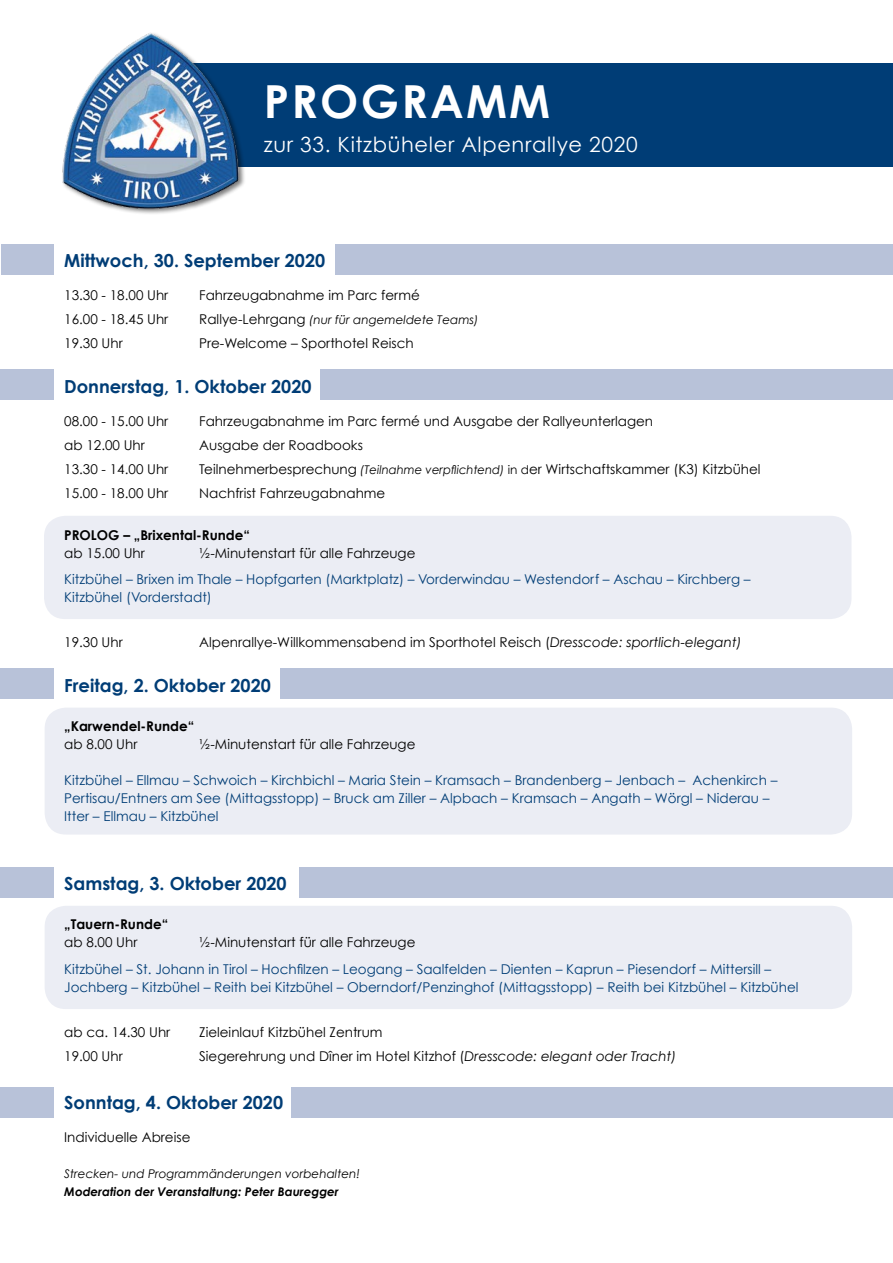
<style>
.page{position:relative;width:893px;height:1263px;background:#fff}
.page>*{position:absolute;margin:0;border:0;box-sizing:border-box;transform-origin:0 0}
.t1{font:700 45.6px "Century Gothic";letter-spacing:.05em;color:#fff}
.t2{font:21px "Century Gothic";letter-spacing:.03em;color:#fff}
.t3{font:700 18px "Century Gothic";color:#003d76}
.t4{font:13.5px "Century Gothic";color:#000}
.t5{font:13.5px/18px "Century Gothic";color:#003d76}
.t6{font:700 13.5px "Century Gothic";color:#000}
.t7{font:italic 12px "Century Gothic";color:#000}
.t8{font:italic 700 12px "Century Gothic";color:#000}
.s1{font-style:normal;font-size:13.5px}
.s2{font-style:italic;font-size:12px}
.s3{font-size:12px}
.s4{font-style:italic}
</style>
<div class="page">
<div style="left:45px;top:906px;width:807px;height:103px;background:#ebedf4;border-radius:21px"></div>
<div style="left:45px;top:708px;width:807px;height:126px;background:#ebedf4;border-radius:21px"></div>
<div style="left:0;top:369px;width:53px;height:30px;background:#b8c2d9"></div>
<div style="left:1px;top:244px;width:52px;height:31px;background:#b8c2d9"></div>
<div style="left:44px;top:516px;width:807px;height:103px;background:#ebedf4;border-radius:21px"></div>
<div style="left:153px;top:64px;width:740px;height:103px;background:#003d76"></div>
<img style="left:62px;top:33px;width:203px;height:181px">
<div style="left:321px;top:369px;width:572px;height:30px;background:#b8c2d9"></div>
<div style="left:336px;top:244px;width:557px;height:31px;background:#b8c2d9"></div>
<div style="left:0;top:669px;width:53px;height:30px;background:#b8c2d9"></div>
<div style="left:281px;top:669px;width:612px;height:30px;background:#b8c2d9"></div>
<div style="left:0;top:867px;width:53px;height:30px;background:#b8c2d9"></div>
<div style="left:299px;top:867px;width:594px;height:30px;background:#b8c2d9"></div>
<div style="left:0;top:1087px;width:53px;height:31px;background:#b8c2d9"></div>
<div style="left:292px;top:1087px;width:601px;height:31px;background:#b8c2d9"></div>
<h1 class="t1" style="left:264px;top:73px;width:288px">PROGRAMM</h1>
<h2 class="t2" style="left:264px;top:131px;width:375px">zur 33. Kitzbüheler Alpenrallye 2020</h2>
<h3 class="t3" style="left:64px;top:250px;width:263px">Mittwoch, 30. September 2020</h3>
<p class="t4" style="left:64px;top:287px;width:106px">13.30 - 18.00 Uhr</p>
<p class="t4" style="left:199px;top:287px;width:222px">Fahrzeugabnahme im Parc fermé</p>
<p class="t4" style="left:64px;top:311px;width:106px">16.00 - 18.45 Uhr</p>
<p class="t7" style="left:199px;top:313px;width:281px"><span class="s1">Rallye-Lehrgang</span> (nur für angemeldete Teams)</p>
<p class="t4" style="left:64px;top:335px;width:60px">19.30 Uhr</p>
<p class="t4" style="left:199px;top:335px;width:216px">Pre-Welcome – Sporthotel Reisch</p>
<h3 class="t3" style="left:64px;top:376px;width:249px">Donnerstag, 1. Oktober 2020</h3>
<p class="t4" style="left:64px;top:413px;width:106px">08.00 - 15.00 Uhr</p>
<p class="t4" style="left:199px;top:413px;width:455px">Fahrzeugabnahme im Parc fermé und Ausgabe der Rallyeunterlagen</p>
<p class="t4" style="left:64px;top:437px;width:82px">ab 12.00 Uhr</p>
<p class="t4" style="left:199px;top:437px;width:165px">Ausgabe der Roadbooks</p>
<p class="t4" style="left:64px;top:461px;width:106px">13.30 - 14.00 Uhr</p>
<p class="t4" style="left:199px;top:461px;width:563px">Teilnehmerbesprechung <span class="s2">(Teilnahme verpflichtend)</span> <span class="s3">in d</span>er Wirtschaftskammer (K3) Kitzbühel</p>
<p class="t4" style="left:64px;top:485px;width:106px">15.00 - 18.00 Uhr</p>
<p class="t4" style="left:199px;top:485px;width:188px">Nachfrist Fahrzeugabnahme</p>
<p class="t6" style="left:64px;top:527px;width:187px">PROLOG – „Brixental-Runde“</p>
<p class="t4" style="left:64px;top:545px;width:82px">ab 15.00 Uhr</p>
<p class="t4" style="left:199px;top:545px;width:218px">½-Minutenstart für alle Fahrzeuge</p>
<p class="t5" style="left:64px;top:570px;width:688px">Kitzbühel – Brixen im Thale – Hopfgarten (Marktplatz) – Vorderwindau – Westendorf – Aschau – Kirchberg –<br>Kitzbühel (Vorderstadt)</p>
<p class="t4" style="left:64px;top:633px;width:60px">19.30 Uhr</p>
<p class="t4" style="left:199px;top:633px;width:544px">Alpenrallye-Willkommensabend im Sporthotel Reisch (<span class="s4">Dresscode: sportlich-elegant)</span></p>
<h3 class="t3" style="left:64px;top:674px;width:208px">Freitag, 2. Oktober 2020</h3>
<p class="t6" style="left:64px;top:717px;width:132px">„Karwendel-Runde“</p>
<p class="t4" style="left:64px;top:735px;width:75px">ab 8.00 Uhr</p>
<p class="t4" style="left:199px;top:735px;width:218px">½-Minutenstart für alle Fahrzeuge</p>
<p class="t5" style="left:64px;top:771px;width:715px">Kitzbühel – Ellmau – Schwoich – Kirchbichl – Maria Stein – Kramsach – Brandenberg – Jenbach – Achenkirch –<br>Pertisau/Entners am See (Mittagsstopp) – Bruck am Ziller – Alpbach – Kramsach – Angath – Wörgl – Niderau –<br>Itter – Ellmau – Kitzbühel</p>
<h3 class="t3" style="left:64px;top:872px;width:224px">Samstag, 3. Oktober 2020</h3>
<p class="t6" style="left:64px;top:915px;width:105px">„Tauern-Runde“</p>
<p class="t4" style="left:64px;top:933px;width:75px">ab 8.00 Uhr</p>
<p class="t4" style="left:199px;top:933px;width:218px">½-Minutenstart für alle Fahrzeuge</p>
<p class="t5" style="left:64px;top:960px;width:736px">Kitzbühel – St. Johann in Tirol – Hochfilzen – Leogang – Saalfelden – Dienten – Kaprun – Piesendorf – Mittersill –<br>Jochberg – Kitzbühel – Reith bei Kitzbühel – Oberndorf/Penzinghof (Mittagsstopp) – Reith bei Kitzbühel – Kitzbühel</p>
<p class="t4" style="left:64px;top:1023px;width:108px">ab ca. 14.30 Uhr</p>
<p class="t4" style="left:199px;top:1023px;width:185px">Zieleinlauf Kitzbühel Zentrum</p>
<p class="t4" style="left:64px;top:1047px;width:60px">19.00 Uhr</p>
<p class="t4" style="left:199px;top:1047px;width:479px">Siegerehrung und Dîner im Hotel Kitzhof (<span class="s4">Dresscode: elegant oder Tracht)</span></p>
<h3 class="t3" style="left:64px;top:1091px;width:220px">Sonntag, 4. Oktober 2020</h3>
<p class="t4" style="left:64px;top:1128px;width:128px">Individuelle Abreise</p>
<p class="t7" style="left:64px;top:1166px;width:297px">Strecken- und Programmänderungen vorbehalten!</p>
<p class="t8" style="left:64px;top:1184px;width:276px">Moderation der Veranstaltung: Peter Bauregger</p>
</div>
